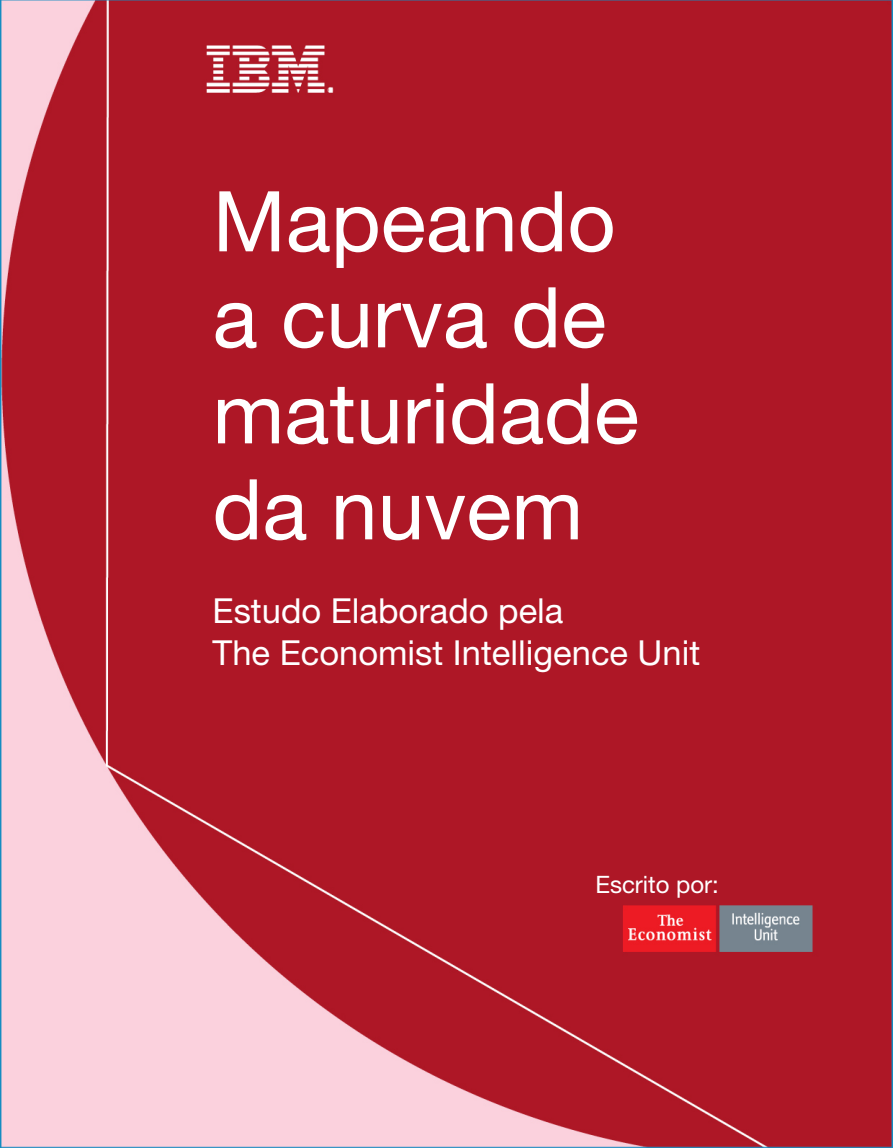
<style>
.page{position:relative;width:893px;height:1148px;background:#fff}
.page>*{position:absolute;margin:0;border:0;box-sizing:border-box;transform-origin:0 0}
.t1{font:84px/96px "Helvetica Neue LT Std";color:#fff}
.t2{font:34.5px/41.4px "Helvetica Neue LT Std";color:#fff}
.t3{font:24px "Helvetica Neue LT Std";color:#fff}
</style>
<div class="page">
<img style="left:0;top:0;width:892px;height:1147px">
<div style="left:194px;top:180px;width:418px;height:493px;background:#ae1726"></div>
<div style="left:616px;top:870px;width:130px;height:31px;background:#ae1726"></div>
<p class="t1" style="left:213px;top:172px;width:428px">Mapeando a curva de maturidade da nuvem</p>
<p class="t2" style="left:213px;top:590px;width:489px">Estudo Elaborado pela<br>The Economist Intelligence Unit</p>
<p class="t3" style="left:595px;top:870px;width:125px">Escrito por:</p>
</div>
